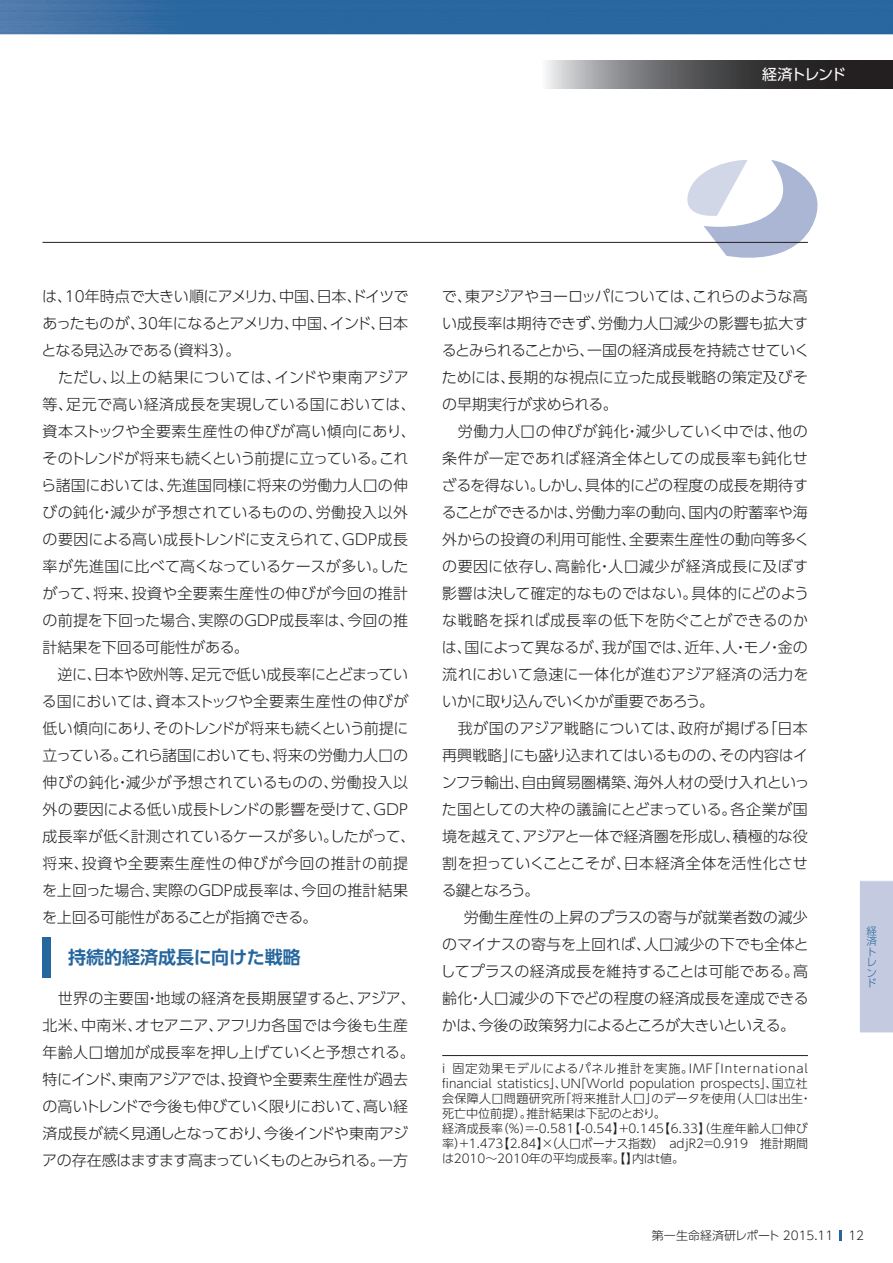
<style>
.page{position:relative;width:893px;height:1263px;background:#fff}
.page>*{position:absolute;margin:0;border:0;box-sizing:border-box;transform-origin:0 0}
.t1{font:700 18px "UD Shin Go Pro De";color:#26669e}
.t2{font:300 15px/27px "UD Shin Go Pro";color:#231f20}
.t3{font:15px "UD Shin Go Pro";letter-spacing:-.095em;color:#fff}
.t4{font:300 12px/15px "UD Shin Go Pro";letter-spacing:.005em;color:#231f20}
.t5{font:300 10.5px/10.5px "UD Shin Go Pro";color:#26669e;text-align:justify}
</style>
<div class="page">
<svg style="left:681px;top:160px;width:137px;height:98px"></svg>
<hr style="left:442px;top:1055px;width:366px;height:1px;background:#231f20">
<div style="left:43px;top:937px;width:8px;height:41px;background:#26669e"></div>
<img style="left:0;top:0;width:893px;height:34px">
<svg style="left:839px;top:1230px;width:3px;height:11px"></svg>
<div style="left:860px;top:880px;width:33px;height:153px;background:#c4cbe0"></div>
<svg style="left:546px;top:61px;width:347px;height:27px;background:#5b5a5c"></svg>
<hr style="left:43px;top:242px;width:765px;height:1px;background:#231f20">
<p class="t3" style="left:762px;top:62px;width:86px">経済トレンド</p>
<p class="t2" style="left:41px;top:283px;width:376px">は、10年時点で大きい順にアメリカ、中国、日本、ドイツであったものが、30年になるとアメリカ、中国、インド、日本となる見込みである（資料3）。<br>　ただし、以上の結果については、インドや東南アジア等、足元で高い経済成長を実現している国においては、資本ストックや全要素生産性の伸びが高い傾向にあり、そのトレンドが将来も続くという前提に立っている。これら諸国においては、先進国同様に将来の労働力人口の伸びの鈍化・減少が予想されているものの、労働投入以外の要因による高い成長トレンドに支えられて、GDP成長率が先進国に比べて高くなっているケースが多い。したがって、将来、投資や全要素生産性の伸びが今回の推計の前提を下回った場合、実際のGDP成長率は、今回の推計結果を下回る可能性がある。<br>　逆に、日本や欧州等、足元で低い成長率にとどまっている国においては、資本ストックや全要素生産性の伸びが低い傾向にあり、そのトレンドが将来も続くという前提に立っている。これら諸国においても、将来の労働力人口の伸びの鈍化・減少が予想されているものの、労働投入以外の要因による低い成長トレンドの影響を受けて、GDP成長率が低く計測されているケースが多い。したがって、将来、投資や全要素生産性の伸びが今回の推計の前提を上回った場合、実際のGDP成長率は、今回の推計結果を上回る可能性があることが指摘できる。</p>
<p class="t1" style="left:68px;top:943px;width:234px">持続的経済成長に向けた戦略</p>
<p class="t2" style="left:42px;top:985px;width:375px">　世界の主要国・地域の経済を長期展望すると、アジア、北米、中南米、オセアニア、アフリカ各国では今後も生産年齢人口増加が成長率を押し上げていくと予想される。特にインド、東南アジアでは、投資や全要素生産性が過去の高いトレンドで今後も伸びていく限りにおいて、高い経済成長が続く見通しとなっており、今後インドや東南アジアの存在感はますます高まっていくものとみられる。一方</p>
<p class="t2" style="left:441px;top:283px;width:371px">で、東アジアやヨーロッパについては、これらのような高い成長率は期待できず、労働力人口減少の影響も拡大するとみられることから、一国の経済成長を持続させていくためには、長期的な視点に立った成長戦略の策定及びその早期実行が求められる。<br>　労働力人口の伸びが鈍化・減少していく中では、他の条件が一定であれば経済全体としての成長率も鈍化せざるを得ない。しかし、具体的にどの程度の成長を期待することができるかは、労働力率の動向、国内の貯蓄率や海外からの投資の利用可能性、全要素生産性の動向等多くの要因に依存し、高齢化・人口減少が経済成長に及ぼす影響は決して確定的なものではない。具体的にどのような戦略を採れば成長率の低下を防ぐことができるのかは、国によって異なるが、我が国では、近年、人・モノ・金の流れにおいて急速に一体化が進むアジア経済の活力をいかに取り込んでいくかが重要であろう。<br>　我が国のアジア戦略については、政府が掲げる｢日本再興戦略｣にも盛り込まれてはいるものの、その内容はインフラ輸出、自由貿易圏構築、海外人材の受け入れといった国としての大枠の議論にとどまっている。各企業が国境を越えて、アジアと一体で経済圏を形成し、積極的な役割を担っていくことこそが、日本経済全体を活性化させる鍵となろう。<br>　 労働生産性の上昇のプラスの寄与が就業者数の減少のマイナスの寄与を上回れば、人口減少の下でも全体としてプラスの経済成長を維持することは可能である。高齢化・人口減少の下でどの程度の経済成長を達成できるかは、今後の政策努力によるところが大きいといえる。</p>
<p class="t4" style="left:442px;top:1061px;width:371px">i 固定効果モデルによるパネル推計を実施。IMF「International financial statistics」、UN「World population prospects」、国立社会保障人口問題研究所「将来推計人口」のデータを使用（人口は出生・死亡中位前提）。推計結果は下記のとおり。<br>経済成長率（％）＝-0.581【-0.54】＋0.145【6.33】（生産年齢人口伸び率）＋1.473【2.84】×（人口ボーナス指数）　adjR2=0.919　推計期間は2010～2010年の平均成長率。【】内はt値。</p>
<p class="t5" style="left:866px;top:925px;width:12px">経済トレンド</p>
<p class="t4" style="left:652px;top:1227px;width:214px">第一生命経済研レポート 2015.11 12</p>
</div>
